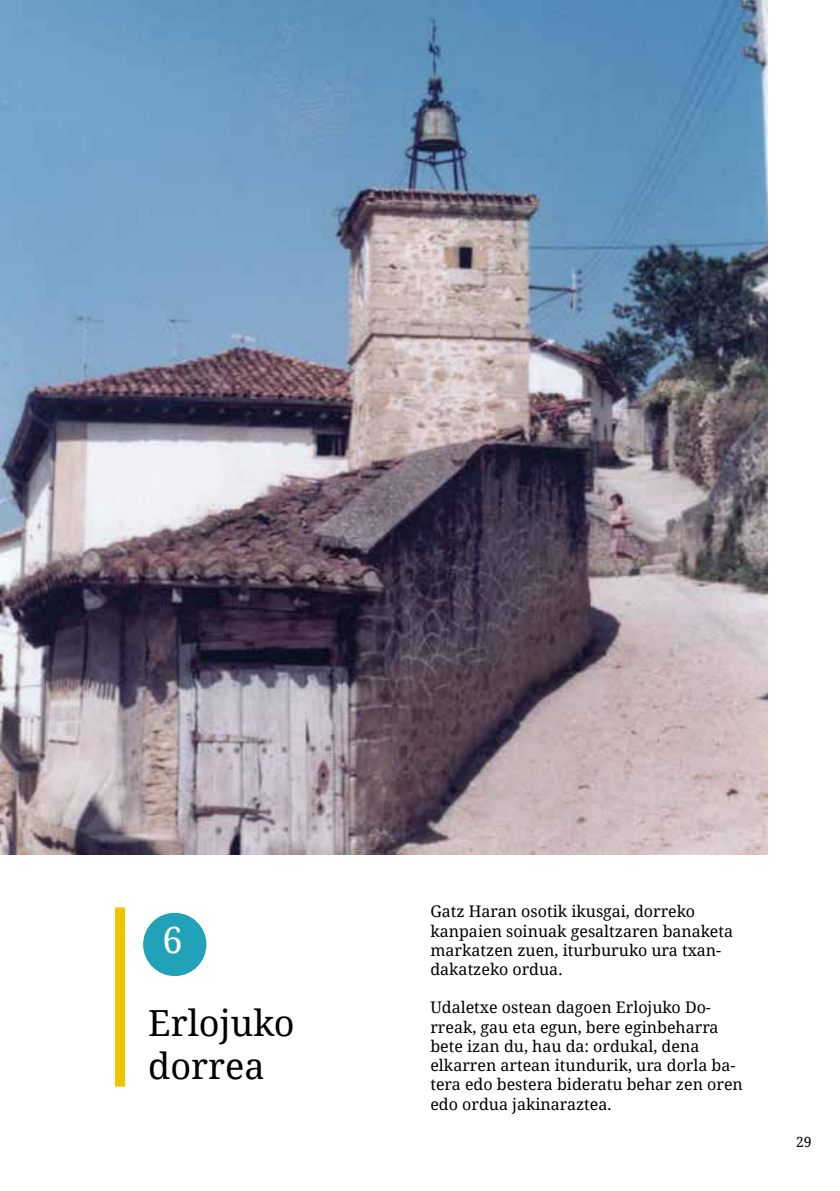
<style>
.page{position:relative;width:840px;height:1191px;background:#fff}
.page>*{position:absolute;margin:0;border:0;box-sizing:border-box;transform-origin:0 0}
.t1{font:36px/43.2px "Noto Serif";color:#000}
.t2{font:36px "Noto Serif";color:#fff}
.t3{font:16px/19.2px "Noto Serif";color:#000}
.t4{font:14px "Noto Serif";color:#000}
</style>
<div class="page">
<img style="left:0;top:0;width:767px;height:854px">
<div style="left:143px;top:912px;width:63px;height:64px;background:#21a2b9;border-radius:50%"></div>
<div style="left:115px;top:907px;width:10px;height:179px;background:#edc500"></div>
<h1 class="t2" style="left:162px;top:915px;width:22px">6</h1>
<h1 class="t1" style="left:148px;top:1000px;width:148px">Erlojuko dorrea</h1>
<p class="t3" style="left:430px;top:901px;width:304px">Gatz Haran osotik ikusgai, dorreko kanpaien soinuak gesaltzaren banaketa markatzen zuen, iturburuko ura txan&shy;dakatzeko ordua.</p>
<p class="t3" style="left:430px;top:997px;width:314px">Udaletxe ostean dagoen Erlojuko Do&shy;rreak, gau eta egun, bere eginbeharra bete izan du, hau da: ordukal, dena elkarren artean itundurik, ura dorla ba&shy;tera edo bestera bideratu behar zen oren edo ordua jakinaraztea.</p>
<p class="t4" style="left:795px;top:1132px;width:17px">29</p>
</div>
